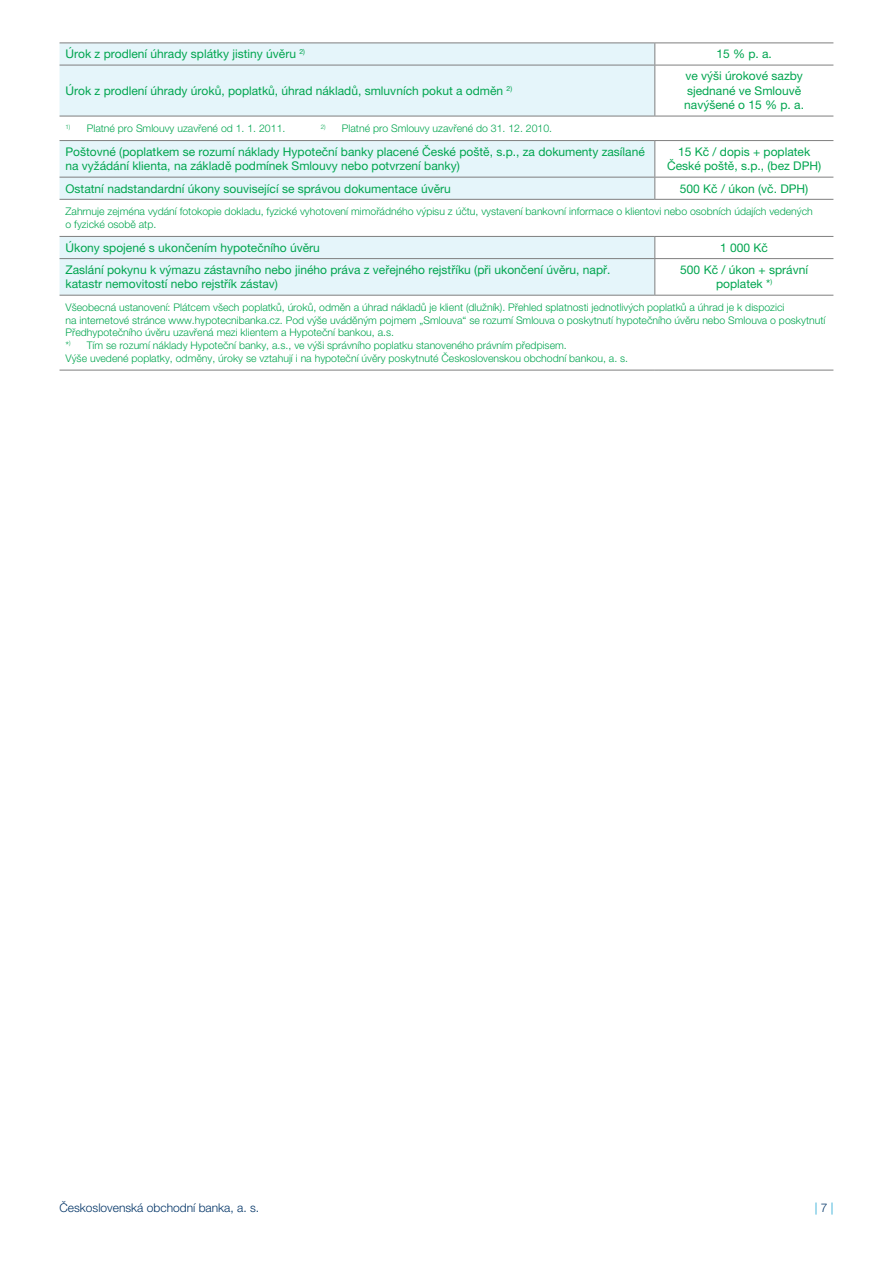
<style>
.page{position:relative;width:893px;height:1263px;background:#fff}
.page>*{position:absolute;margin:0;border:0;box-sizing:border-box;transform-origin:0 0}
.Normal_polozka{font:12px/14.4px "Helvetica Neue LT Pro";color:#00a54f}
.Normal_polozka_upros{font:12px/14.4px "Helvetica Neue LT Pro";color:#00a54f;text-align:center}
.t1{font:300 12px "Helvetica Neue LT Pro";color:#036}
.t2{font:300 12px "Helvetica Neue LT Pro";color:#0099cd}
.Normal_poznamka{font:300 10.5px/12.6px "Helvetica Neue LT Pro";color:#00a54f}
.s1{color:#036}
</style>
<div class="page">
<svg style="left:60px;top:44px;width:594px;height:251px;fill:#e5f5fa"></svg>
<hr style="left:60px;top:140px;width:595px;height:1px;background:#7f7f7f">
<hr style="left:655px;top:140px;width:178px;height:1px;background:#7f7f7f">
<hr style="left:60px;top:370px;width:595px;height:1px;background:#7f7f7f">
<hr style="left:655px;top:370px;width:178px;height:1px;background:#7f7f7f">
<hr style="left:60px;top:43px;width:595px;height:1px;background:#7f7f7f">
<hr style="left:655px;top:43px;width:178px;height:1px;background:#7f7f7f">
<svg style="left:654px;top:43px;width:1px;height:22px"></svg>
<hr style="left:60px;top:65px;width:595px;height:1px;background:#7f7f7f">
<hr style="left:655px;top:65px;width:178px;height:1px;background:#7f7f7f">
<hr style="left:654px;top:65px;width:1px;height:51px;background:#7f7f7f">
<hr style="left:60px;top:116px;width:595px;height:1px;background:#7f7f7f">
<hr style="left:655px;top:116px;width:178px;height:1px;background:#7f7f7f">
<hr style="left:654px;top:141px;width:1px;height:36px;background:#7f7f7f">
<hr style="left:60px;top:177px;width:595px;height:1px;background:#7f7f7f">
<hr style="left:655px;top:177px;width:178px;height:1px;background:#7f7f7f">
<svg style="left:654px;top:177px;width:1px;height:22px"></svg>
<hr style="left:60px;top:199px;width:595px;height:1px;background:#7f7f7f">
<hr style="left:655px;top:199px;width:178px;height:1px;background:#7f7f7f">
<hr style="left:60px;top:236px;width:595px;height:1px;background:#7f7f7f">
<hr style="left:655px;top:236px;width:178px;height:1px;background:#7f7f7f">
<svg style="left:654px;top:237px;width:1px;height:21px"></svg>
<hr style="left:60px;top:258px;width:595px;height:1px;background:#7f7f7f">
<hr style="left:655px;top:258px;width:178px;height:1px;background:#7f7f7f">
<hr style="left:654px;top:259px;width:1px;height:36px;background:#7f7f7f">
<hr style="left:60px;top:295px;width:595px;height:1px;background:#7f7f7f">
<hr style="left:655px;top:295px;width:178px;height:1px;background:#7f7f7f">
<p class="Normal_polozka" style="left:66px;top:47px;width:241px">Úrok z prodlení úhrady splátky jistiny úvěru <sup>2)</sup></p>
<p class="Normal_polozka_upros" style="left:716px;top:47px;width:57px">15 % p. a.</p>
<p class="Normal_polozka" style="left:66px;top:83px;width:448px">Úrok z prodlení úhrady úroků, poplatků, úhrad nákladů, smluvních pokut a odměn <sup>2)</sup></p>
<p class="Normal_polozka_upros" style="left:684px;top:69px;width:121px;text-align:left">ve výši úrokové sazby sjednané ve Smlouvě navýšené o 15 % p. a.</p>
<p class="Normal_poznamka" style="left:66px;top:122px;width:221px"><sup>1)</sup> Platné pro Smlouvy uzavřené od 1. 1. 2011.</p>
<p class="Normal_poznamka" style="left:321px;top:122px;width:233px"><sup>2)</sup> Platné pro Smlouvy uzavřené do 31. 12. 2010.</p>
<p class="Normal_polozka" style="left:66px;top:144px;width:581px">Poštovné (poplatkem se rozumí náklady Hypoteční banky placené České poště, s.p., za dokumenty zasílané na vyžádání klienta, na základě podmínek Smlouvy nebo potvrzení banky)</p>
<p class="Normal_polozka_upros" style="left:667px;top:144px;width:156px">15 Kč / dopis + poplatek<br>České poště, s.p., (bez DPH)</p>
<p class="Normal_polozka" style="left:66px;top:181px;width:387px">Ostatní nadstandardní úkony související se správou dokumentace úvěru</p>
<p class="Normal_polozka_upros" style="left:680px;top:181px;width:130px">500 Kč / úkon (vč. DPH)</p>
<p class="Normal_poznamka" style="left:66px;top:205px;width:749px">Zahrnuje zejména vydání fotokopie dokladu, fyzické vyhotovení mimořádného výpisu z účtu, vystavení bankovní informace o klientovi nebo osobních údajích vedených o fyzické osobě atp.</p>
<p class="Normal_polozka" style="left:66px;top:240px;width:256px">Úkony spojené s ukončením hypotečního úvěru</p>
<p class="Normal_polozka_upros" style="left:720px;top:240px;width:49px">1 000 Kč</p>
<p class="Normal_polozka" style="left:66px;top:262px;width:546px">Zaslání pokynu k výmazu zástavního nebo jiného práva z veřejného rejstříku (při ukončení úvěru, např. katastr nemovitostí nebo rejstřík zástav)</p>
<p class="Normal_polozka_upros" style="left:680px;top:262px;width:129px">500 Kč / úkon + správní poplatek *<sup>)</sup></p>
<p class="Normal_poznamka" style="left:66px;top:301px;width:761px">Všeobecná ustanovení: Plátcem všech poplatků, úroků, odměn a úhrad nákladů je klient (dlužník). Přehled splatnosti jednotlivých poplatků a úhrad je k dispozici<br>na internetové stránce www.hypotecnibanka.cz. Pod výše uváděným pojmem „Smlouva“ se rozumí Smlouva o poskytnutí hypotečního úvěru nebo Smlouva o poskytnutí<br>Předhypotečního úvěru uzavřená mezi klientem a Hypoteční bankou, a.s.</p>
<p class="Normal_poznamka" style="left:66px;top:339px;width:7px">*<sup>)</sup></p>
<p class="Normal_poznamka" style="left:87px;top:339px;width:481px">Tím se rozumí náklady Hypoteční banky, a.s., ve výši správního poplatku stanoveného právním předpisem.</p>
<p class="Normal_poznamka" style="left:66px;top:351px;width:564px">Výše uvedené poplatky, odměny, úroky se vztahují i na hypoteční úvěry poskytnuté Československou obchodní bankou, a. s.</p>
<p class="t1" style="left:60px;top:1200px;width:201px">Československá obchodní banka, a. s.</p>
<p class="t2" style="left:815px;top:1200px;width:20px">| <span class="s1">7</span> |</p>
</div>
